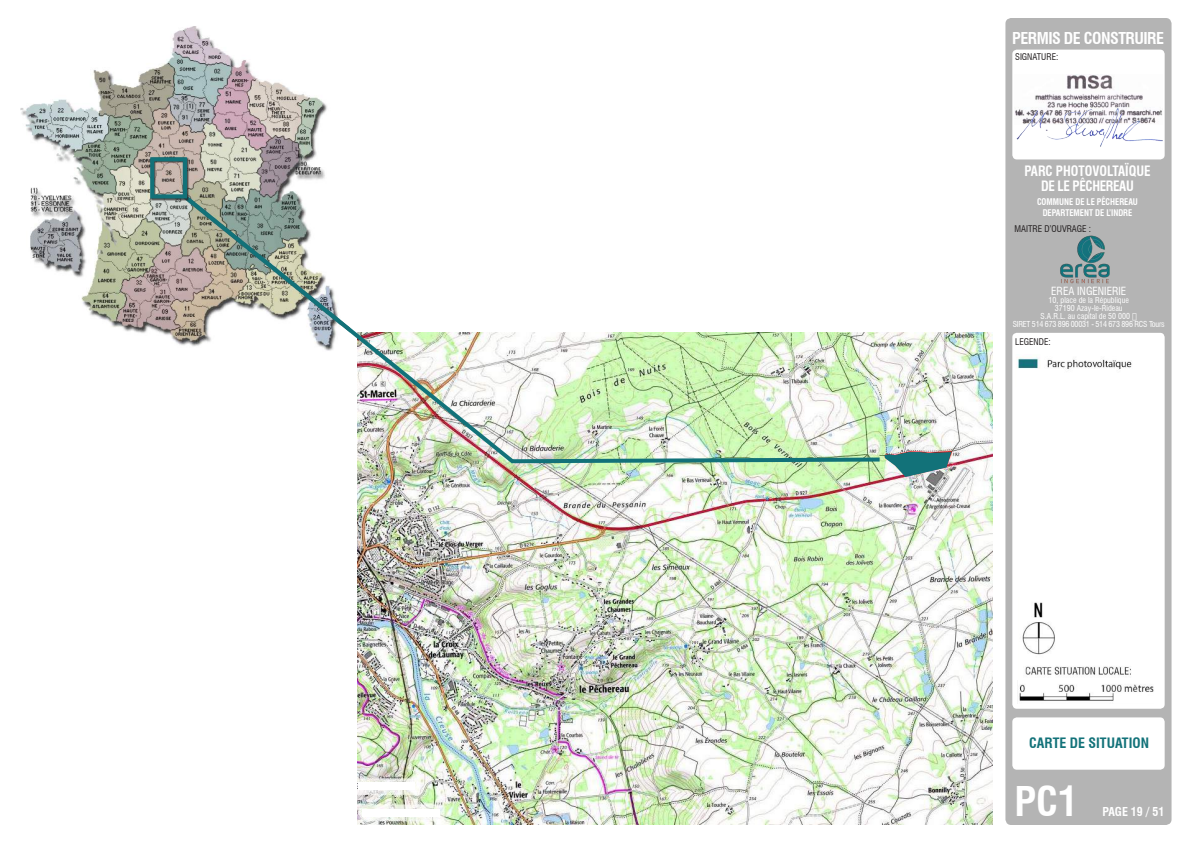
<style>
.page{position:relative;width:1191px;height:842px;background:#fff}
.page>*{position:absolute;margin:0;border:0;box-sizing:border-box;transform-origin:0 0}
.t1{font:700 condensed 40px "Swiss 721 BT";color:#fff}
.t2{font:700 condensed 16px "Swiss 721 BT";letter-spacing:-.03em;color:#fff}
.t3{font:700 condensed 14px/15px "Swiss 721 BT";letter-spacing:-.01em;color:#fff;text-align:center;scale:.93 1}
.t4{font:700 condensed 14px "Swiss 721 BT";color:#127279}
.t5{font:700 condensed 12px "Swiss 721 BT";color:#fff}
.t6{font:condensed 11px "Swiss 721 BT";color:#fff}
.t7{font:700 condensed 9px/10.8px "Swiss 721 BT";color:#fff;text-align:center;scale:.93 1}
.t8{font:condensed 9px "Swiss 721 BT";color:#231f20}
.t9{font:condensed 8px/8px "Swiss 721 BT";color:#fff;text-align:center}
</style>
<div class="page">
<div style="left:1005px;top:18px;width:166px;height:807px;background:#b4b4b4;border-radius:6px"></div>
<div style="left:1012px;top:50px;width:152px;height:109px;background:#fff;border-radius:5px"></div>
<div style="left:1012px;top:333px;width:152px;height:376px;background:#fff;border-radius:5px"></div>
<div style="left:1012px;top:717px;width:152px;height:53px;background:#fff;border-radius:5px"></div>
<img style="left:1060px;top:235px;width:50px;height:49px">
<img style="left:1017px;top:357px;width:115px;height:13px">
<img style="left:1022px;top:602px;width:109px;height:73px">
<img style="left:358px;top:333px;width:634px;height:492px">
<img style="left:1019px;top:684px;width:135px;height:17px">
<img style="left:20px;top:26px;width:307px;height:319px">
<img style="left:507px;top:452px;width:444px;height:25px">
<img style="left:181px;top:193px;width:337px;height:274px">
<div style="left:358px;top:782px;width:56px;height:8px;background:#fff"></div>
<div style="left:361px;top:809px;width:78px;height:8px;background:#fff"></div>
<div style="left:150px;top:157px;width:39px;height:44px;background:#231f20;opacity:.75"></div>
<div style="left:150px;top:157px;width:37px;height:41px;border:4px solid #127279"></div>
<img style="left:1035px;top:75px;width:108px;height:33px">
<img style="left:1015px;top:108px;width:148px;height:39px">
<h2 class="t2" style="left:1012px;top:28px;width:153px">PERMIS DE CONSTRUIRE</h2>
<p class="t8" style="left:1015px;top:52px;width:45px">SIGNATURE:</p>
<h3 class="t3" style="left:1024px;top:163px;width:137px">PARC PHOTOVOLTAÏQUE<br>DE LE PÊCHEREAU</h3>
<p class="t7" style="left:1037px;top:196px;width:110px">COMMUNE DE LE PÊCHEREAU<br>DEPARTEMENT DE L’INDRE</p>
<p class="t8" style="left:1014px;top:223px;width:78px">MAITRE D’OUVRAGE :</p>
<h3 class="t6" style="left:1051px;top:285px;width:77px">EREA INGENIERIE</h3>
<p class="t9" style="left:1012px;top:296px;width:153px">10, place de la République<br>37190 Azay-le-Rideau<br>S.A.R.L. au capital de 50 000 €<br>SIRET 514 673 896 00031 - 514 673 896 RCS Tours</p>
<p class="t8" style="left:1015px;top:336px;width:37px">LEGENDE:</p>
<h3 class="t4" style="left:1029px;top:734px;width:121px">CARTE DE SITUATION</h3>
<h1 class="t1" style="left:1014px;top:777px;width:65px">PC1</h1>
<h3 class="t5" style="left:1102px;top:804px;width:64px">PAGE 19 / 51</h3>
</div>
